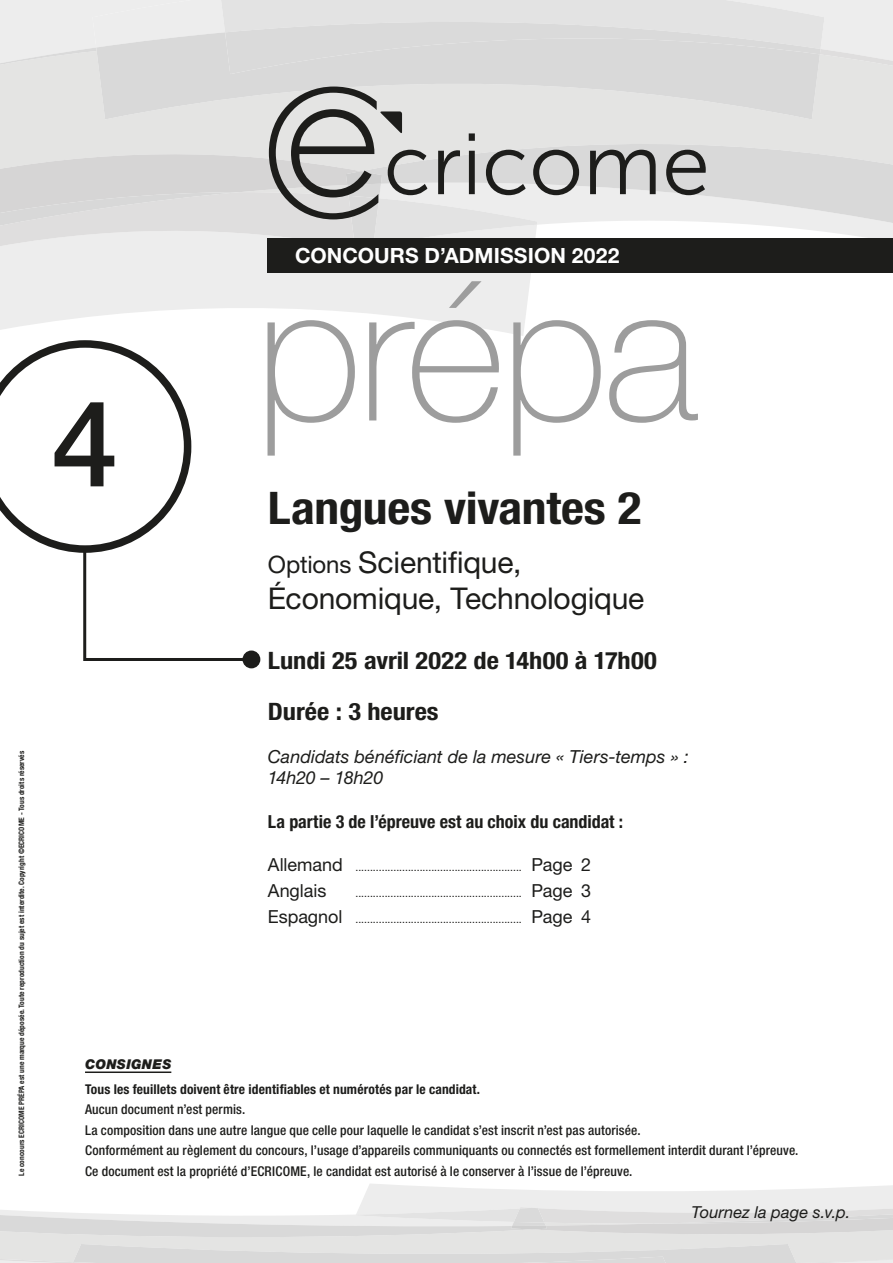
<style>
.page{position:relative;width:893px;height:1263px;background:#fff}
.page>*{position:absolute;margin:0;border:0;box-sizing:border-box;transform-origin:0 0}
.t1{font:100 190.8px "Helvetica Neue";letter-spacing:-.02em;color:#9d9d9d}
.t2{font:500 120px "Helvetica Neue LT Std";color:#1d1d1b}
.t3{font:700 condensed 45px "Helvetica Neue";letter-spacing:-.005em;color:#1d1d1b;scale:1.1 1}
.t4{font:30px "Helvetica Neue LT Std";letter-spacing:-.005em;color:#1d1d1b}
.t5{font:700 condensed 24px "Helvetica Neue";color:#1d1d1b;scale:1.1 1}
.t6{font:700 21px "Helvetica Neue LT Std";letter-spacing:.005em;color:#fff}
.t7{font:italic 18px "Helvetica Neue LT Std";color:#1d1d1b}
.t8{font:700 condensed 18px "Helvetica Neue";color:#1d1d1b}
.t9{font:18px "Helvetica Neue LT Std";letter-spacing:-.005em;color:#1d1d1b}
.t10{font:italic 16.5px "Helvetica Neue LT Std";letter-spacing:.005em;color:#1d1d1b}
.t11{font:500 condensed 13.5px "Helvetica Neue LT Std";letter-spacing:.01em;color:#1d1d1b}
.t12{font:700 condensed 13.5px "Helvetica Neue";letter-spacing:.01em;color:#1d1d1b}
.t13{font:italic 900 13.5px "Helvetica Neue";letter-spacing:.025em;color:#1d1d1b}
.t14{font:10.5px "Helvetica Neue LT Std";color:#1d1d1b}
.TEXTE_NOTE{font:700 condensed 7.5px "Helvetica Neue";color:#1d1d1b}
.s1{font-size:24px}
.s2{font-size:18px}
</style>
<div class="page">
<svg style="left:0;top:0;width:893px;height:336px"></svg>
<svg style="left:0;top:1184px;width:893px;height:79px"></svg>
<div style="left:268px;top:238px;width:625px;height:34px;background:#1d1d1b"></div>
<svg style="left:0;top:340px;width:242px;height:321px"></svg>
<div style="left:242px;top:650px;width:18px;height:18px;background:#1d1d1b;border-radius:50%"></div>
<hr style="left:85px;top:1071px;width:86px;height:2px;background:#1d1d1b">
<svg style="left:0;top:87px;width:893px;height:164px;background:#cbcbca"></svg>
<p class="TEXTE_NOTE" style="left:17px;top:1176px;width:426px;rotate:-90deg">Le concours ECRICOME PRÉPA est une marque déposée. Toute reproduction du sujet est interdite. Copyright ©ECRICOME - Tous droits réservés</p>
<p class="t2" style="left:52px;top:372px;width:68px">4</p>
<p class="t6" style="left:295px;top:242px;width:326px">CONCOURS D’ADMISSION 2022</p>
<p class="t1" style="left:255px;top:208px;width:445px">prépa</p>
<p class="t3" style="left:268px;top:481px;width:341px">Langues vivantes 2</p>
<p class="t4" style="left:268px;top:544px;width:255px"><span class="s1">Options</span> Scientifique,</p>
<p class="t4" style="left:268px;top:580px;width:378px">Économique, Technologique</p>
<p class="t5" style="left:268px;top:646px;width:355px">Lundi 25 avril 2022 de 14h00 à 17h00</p>
<p class="t5" style="left:268px;top:697px;width:157px">Durée : 3 heures</p>
<p class="t7" style="left:268px;top:746px;width:422px">Candidats bénéficiant de la mesure « Tiers-temps » :</p>
<p class="t7" style="left:268px;top:767px;width:117px">14h20 – 18h20</p>
<p class="t8" style="left:268px;top:810px;width:357px">La partie 3 de l’épreuve est au choix du candidat :</p>
<p class="t14" style="left:268px;top:861px;width:325px"><span class="s2">Allemand</span> ......................................................... <span class="s2">Page 2</span></p>
<p class="t9" style="left:268px;top:879px;width:60px">Anglais</p>
<p class="t14" style="left:355px;top:887px;width:237px">......................................................... <span class="s2">Page 3</span></p>
<p class="t14" style="left:268px;top:912px;width:325px"><span class="s2">Espagnol</span> ......................................................... <span class="s2">Page 4</span></p>
<p class="t13" style="left:85px;top:1056px;width:88px">CONSIGNES</p>
<p class="t12" style="left:85px;top:1081px;width:397px">Tous les feuillets doivent être identifiables et numérotés par le candidat.</p>
<p class="t11" style="left:85px;top:1101px;width:162px">Aucun document n’est permis.</p>
<p class="t11" style="left:85px;top:1122px;width:557px">La composition dans une autre langue que celle pour laquelle le candidat s’est inscrit n’est pas autorisée.</p>
<p class="t11" style="left:85px;top:1142px;width:715px">Conformément au règlement du concours, l’usage d’appareils communiquants ou connectés est formellement interdit durant l’épreuve.</p>
<p class="t11" style="left:85px;top:1163px;width:549px">Ce document est la propriété d’ECRICOME, le candidat est autorisé à le conserver à l’issue de l’épreuve.</p>
<p class="t10" style="left:692px;top:1202px;width:160px">Tournez la page s.v.p.</p>
</div>
